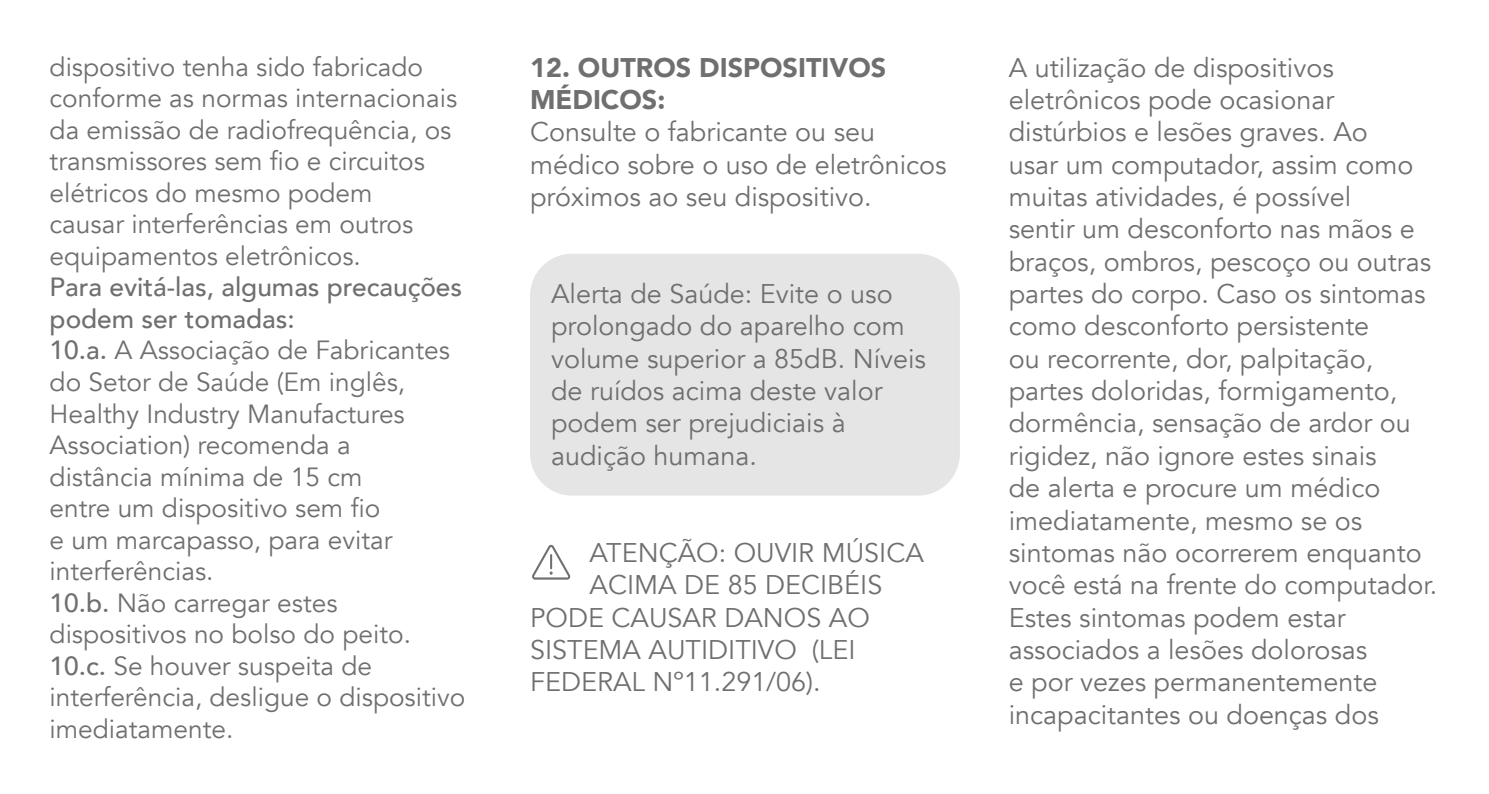
<style>
.page{position:relative;width:1489px;height:794px;background:#fff}
.page>*{position:absolute;margin:0;border:0;box-sizing:border-box;transform-origin:0 0}
.t1{font:26.95px/32.2px "Avenir";color:#706f6f}
.t2{font:900 26.95px/32.2px "Avenir";color:#706f6f}
.t3{font:26.25px/31.5px "Avenir";color:#706f6f}
.s1{font-weight:500}
</style>
<div class="page">
<div style="left:530px;top:254px;width:429px;height:241px;background:#e5e5e5;border-radius:42px"></div>
<svg style="left:532px;top:545px;width:38px;height:34px"></svg>
<p class="t3" style="left:50px;top:52px;width:409px">dispositivo tenha sido fabricado conforme as normas internacionais da emissão de radiofrequência, os transmissores sem fio e circuitos elétricos do mesmo podem<br>causar interferências em outros equipamentos eletrônicos.</p>
<p class="t3" style="left:50px;top:272px;width:417px"><span class="s1">Para evitá-las, algumas precauções podem ser tomadas:<br>10.a.</span> A Associação de Fabricantes do Setor de Saúde (Em inglês,<br>Healthy Industry Manufactures<br>Association) recomenda a<br>distância mínima de 15 cm<br>entre um dispositivo sem fio<br>e um marcapasso, para evitar interferências.<br><span class="s1">10.b.</span> Não carregar estes dispositivos no bolso do peito.<br><span class="s1">10.c.</span> Se houver suspeita de interferência, desligue o dispositivo imediatamente.</p>
<p class="t2" style="left:530px;top:50px;width:358px">12. OUTROS DISPOSITIVOS<br>MÉDICOS:</p>
<p class="t1" style="left:530px;top:116px;width:418px">Consulte o fabricante ou seu médico sobre o uso de eletrônicos próximos ao seu dispositivo.</p>
<p class="t1" style="left:551px;top:278px;width:376px">Alerta de Saúde: Evite o uso prolongado do aparelho com volume superior a 85dB. Níveis de ruídos acima deste valor podem ser prejudiciais à audição humana.</p>
<p class="t1" style="left:589px;top:537px;width:336px">ATENÇÃO: OUVIR MÚSICA</p>
<p class="t1" style="left:589px;top:569px;width:294px">ACIMA DE 85 DECIBÉIS</p>
<p class="t1" style="left:530px;top:601px;width:341px">PODE CAUSAR DANOS AO</p>
<p class="t1" style="left:530px;top:634px;width:327px">SISTEMA AUTIDITIVO (LEI</p>
<p class="t1" style="left:530px;top:666px;width:292px">FEDERAL Nº11.291/06).</p>
<p class="t1" style="left:1008px;top:52px;width:430px">A utilização de dispositivos eletrônicos pode ocasionar distúrbios e lesões graves. Ao<br>usar um computador, assim como muitas atividades, é possível<br>sentir um desconforto nas mãos e braços, ombros, pescoço ou outras partes do corpo. Caso os sintomas como desconforto persistente<br>ou recorrente, dor, palpitação, partes doloridas, formigamento, dormência, sensação de ardor ou rigidez, não ignore estes sinais<br>de alerta e procure um médico imediatamente, mesmo se os sintomas não ocorrerem enquanto você está na frente do computador.<br>Estes sintomas podem estar associados a lesões dolorosas<br>e por vezes permanentemente incapacitantes ou doenças dos</p>
</div>
